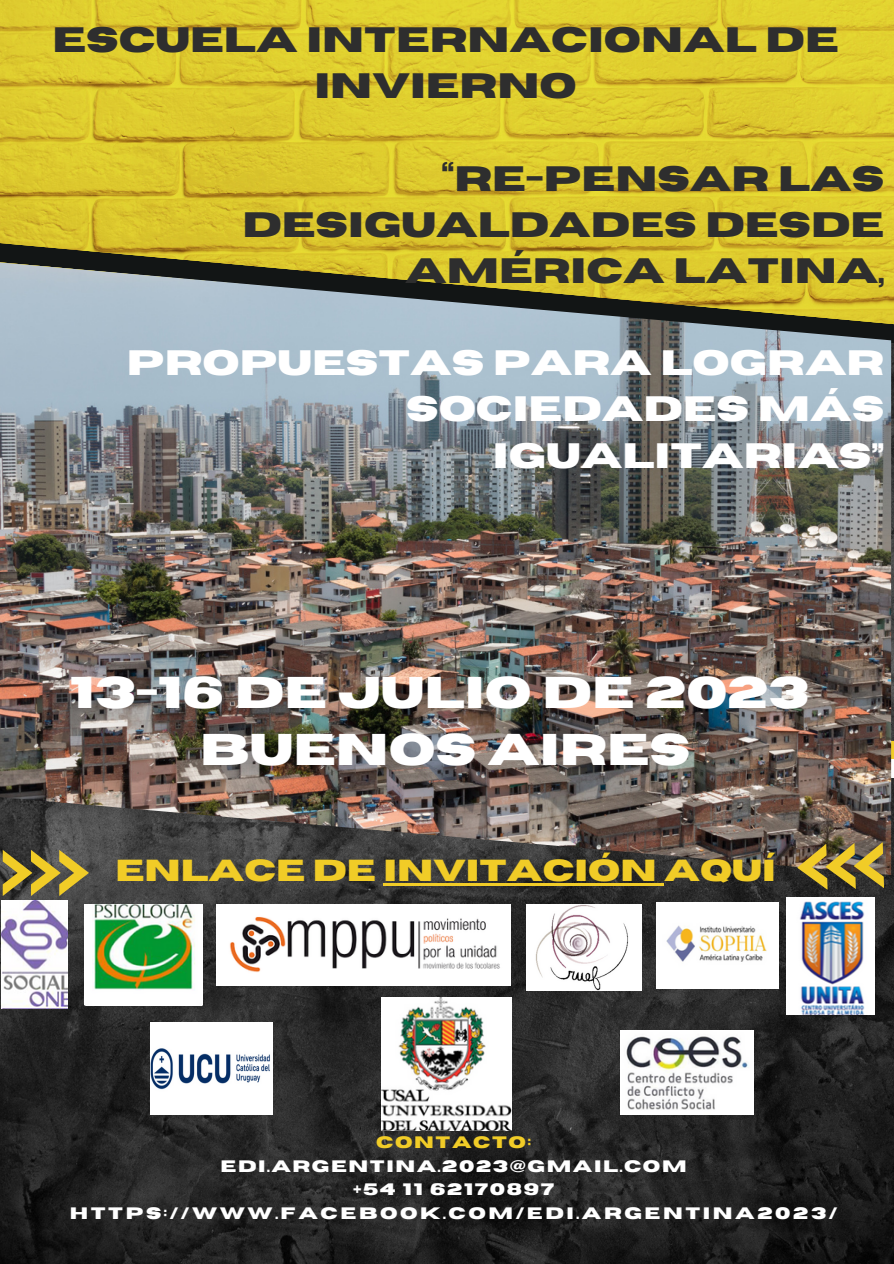
<style>
.page{position:relative;width:894px;height:1264px;background:#fff}
.page>*{position:absolute;margin:0;border:0;box-sizing:border-box;transform-origin:0 0}
.t1{font:700 44.25px/57.4px "Horizon";color:#fff;text-align:center}
.t2{font:700 35.1px/46.2px "Horizon";color:#2e2e2e;text-align:center}
.t3{font:700 35.1px/46.2px "Horizon";color:#fff;text-align:right}
.t4{font:700 30.3px "Horizon";color:#f1cc27}
.t5{font:700 16.5px "Horizon";letter-spacing:.155em;color:#fff}
.t6{font:700 16.5px/23.7px "Horizon";letter-spacing:.095em;color:#fff;text-align:center}
.t7{font:700 16.5px "Horizon";letter-spacing:.095em;color:#f1cc27}
</style>
<div class="page">
<img style="left:0;top:356px;width:893px;height:907px">
<img style="left:0;top:0;width:893px;height:226px">
<svg style="left:0;top:226px;width:893px;height:130px;background:#cbb62a"></svg>
<img style="left:0;top:262px;width:890px;height:613px">
<svg style="left:3px;top:849px;width:86px;height:47px;background:#87793a"></svg>
<img style="left:1px;top:900px;width:66px;height:108px">
<img style="left:84px;top:904px;width:118px;height:101px">
<img style="left:216px;top:904px;width:294px;height:81px">
<img style="left:381px;top:997px;width:130px;height:133px">
<img style="left:656px;top:902px;width:122px;height:86px">
<img style="left:786px;top:897px;width:88px;height:117px">
<img style="left:620px;top:1030px;width:133px;height:84px">
<img style="left:526px;top:904px;width:115px;height:86px">
<img style="left:150px;top:1022px;width:122px;height:92px">
<svg style="left:796px;top:842px;width:87px;height:48px;background:#877535"></svg>
<hr style="left:383px;top:883px;width:281px;height:3px;background:#f1cc27">
<p class="t2" style="left:52px;top:18px;width:787px">ESCUELA INTERNACIONAL DE<br>INVIERNO</p>
<p class="t2" style="left:242px;top:156px;width:643px;text-align:right">“RE-PENSAR LAS<br>DESIGUALDADES DESDE<br>AMÉRICA LATINA,</p>
<p class="t3" style="left:127px;top:341px;width:758px">PROPUESTAS PARA LOGRAR<br>SOCIEDADES MÁS<br>IGUALITARIAS”</p>
<p class="t1" style="left:70px;top:665px;width:740px">13-16 DE JULIO DE 2023<br>BUENOS AIRES</p>
<p class="t4" style="left:115px;top:856px;width:661px">ENLACE DE INVITACIÓN AQUÍ</p>
<p class="t7" style="left:376px;top:1134px;width:156px">CONTACTO:</p>
<p class="t6" style="left:220px;top:1154px;width:467px">EDI.ARGENTINA.2023@GMAIL.COM +54 11 62170897</p>
<p class="t5" style="left:70px;top:1205px;width:769px">HTTPS://WWW.FACEBOOK.COM/EDI.ARGENTINA2023/</p>
</div>
